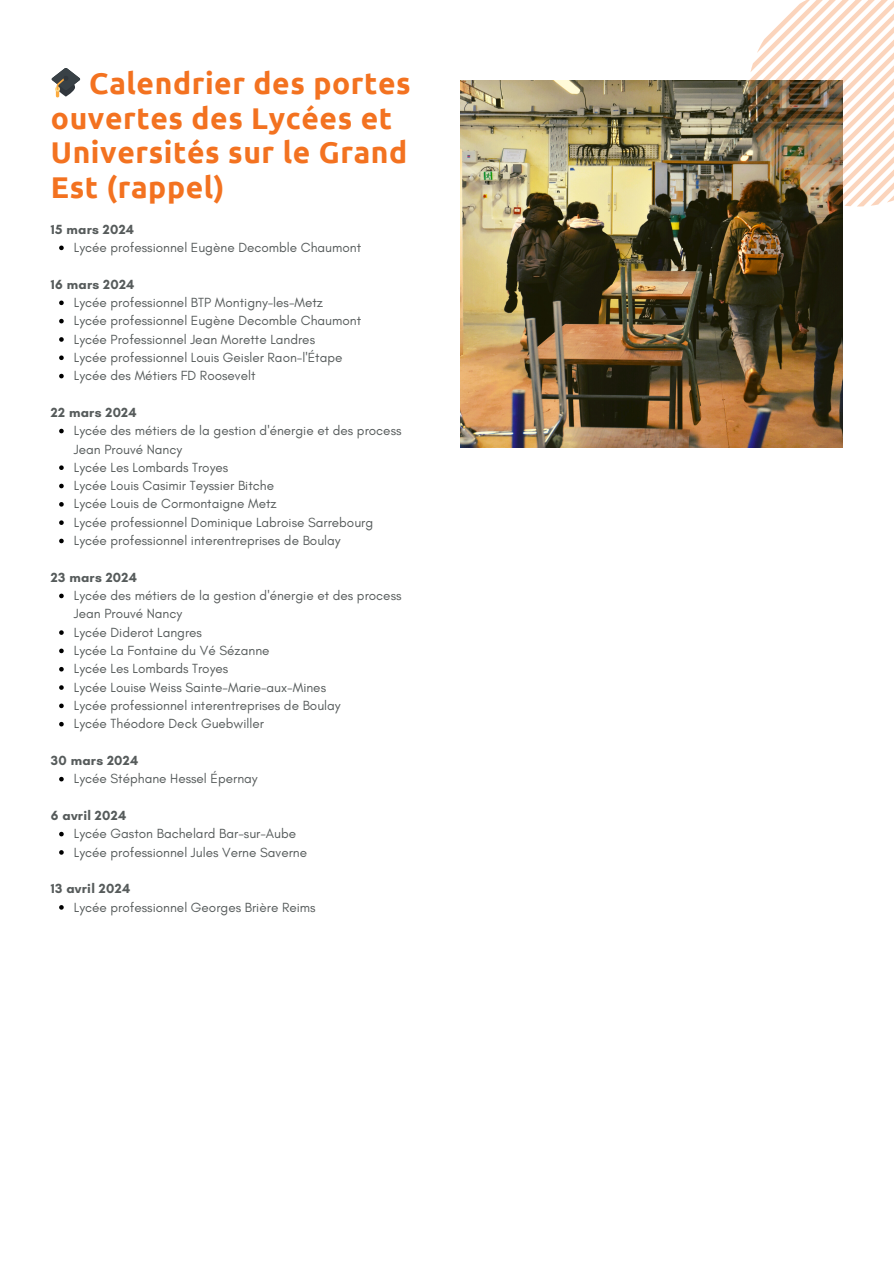
<style>
.page{position:relative;width:894px;height:1264px;background:#fff}
.page>*{position:absolute;margin:0;border:0;box-sizing:border-box;transform-origin:0 0}
.t1{font:700 30px/34.8px "Ubuntu";letter-spacing:.02em;color:#f37220}
.t2{font:13.5px/18.3px "Glacial Indifference";color:#565b5b}
.t3{font:700 13.5px "Glacial Indifference";letter-spacing:.02em;color:#565b5b}
</style>
<div class="page">
<svg style="left:59px;top:245px;width:5px;height:5px"></svg>
<svg style="left:59px;top:300px;width:5px;height:5px"></svg>
<svg style="left:59px;top:319px;width:5px;height:4px"></svg>
<svg style="left:59px;top:337px;width:5px;height:5px"></svg>
<svg style="left:59px;top:355px;width:5px;height:5px"></svg>
<svg style="left:59px;top:374px;width:5px;height:4px"></svg>
<svg style="left:59px;top:429px;width:5px;height:4px"></svg>
<svg style="left:59px;top:465px;width:5px;height:5px"></svg>
<svg style="left:59px;top:483px;width:5px;height:5px"></svg>
<svg style="left:59px;top:502px;width:5px;height:4px"></svg>
<svg style="left:59px;top:520px;width:5px;height:5px"></svg>
<svg style="left:59px;top:538px;width:5px;height:5px"></svg>
<svg style="left:59px;top:593px;width:5px;height:5px"></svg>
<svg style="left:59px;top:630px;width:5px;height:5px"></svg>
<svg style="left:59px;top:648px;width:5px;height:5px"></svg>
<svg style="left:59px;top:667px;width:5px;height:4px"></svg>
<svg style="left:59px;top:685px;width:5px;height:4px"></svg>
<svg style="left:59px;top:703px;width:5px;height:5px"></svg>
<svg style="left:59px;top:722px;width:5px;height:4px"></svg>
<svg style="left:59px;top:776px;width:5px;height:5px"></svg>
<svg style="left:59px;top:831px;width:5px;height:5px"></svg>
<svg style="left:59px;top:850px;width:5px;height:4px"></svg>
<svg style="left:59px;top:905px;width:5px;height:4px"></svg>
<img style="left:460px;top:80px;width:382px;height:367px">
<img style="left:747px;top:0;width:146px;height:206px">
<h1 class="t1" style="left:51px;top:65px;width:361px;text-indent:38px">Calendrier des portes ouvertes des Lycées et<br>Universités sur le Grand<br>Est (rappel)</h1>
<p class="t3" style="left:51px;top:221px;width:85px">15 mars 2024</p>
<p class="t2" style="left:74px;top:238px;width:289px">Lycée professionnel Eugène Decomble Chaumont</p>
<p class="t3" style="left:51px;top:276px;width:85px">16 mars 2024</p>
<p class="t2" style="left:74px;top:293px;width:289px">Lycée professionnel BTP Montigny-les-Metz<br>Lycée professionnel Eugène Decomble Chaumont Lycée Professionnel Jean Morette Landres<br>Lycée professionnel Louis Geisler Raon-l'Étape Lycée des Métiers FD Roosevelt</p>
<p class="t3" style="left:51px;top:404px;width:87px">22 mars 2024</p>
<p class="t2" style="left:74px;top:421px;width:329px">Lycée des métiers de la gestion d'énergie et des process Jean Prouvé Nancy<br>Lycée Les Lombards Troyes<br>Lycée Louis Casimir Teyssier Bitche<br>Lycée Louis de Cormontaigne Metz<br>Lycée professionnel Dominique Labroise Sarrebourg Lycée professionnel interentreprises de Boulay</p>
<p class="t3" style="left:51px;top:569px;width:88px">23 mars 2024</p>
<p class="t2" style="left:74px;top:586px;width:329px">Lycée des métiers de la gestion d'énergie et des process Jean Prouvé Nancy<br>Lycée Diderot Langres<br>Lycée La Fontaine du Vé Sézanne<br>Lycée Les Lombards Troyes<br>Lycée Louise Weiss Sainte-Marie-aux-Mines<br>Lycée professionnel interentreprises de Boulay<br>Lycée Théodore Deck Guebwiller</p>
<p class="t3" style="left:51px;top:752px;width:89px">30 mars 2024</p>
<p class="t2" style="left:74px;top:769px;width:185px">Lycée Stéphane Hessel Épernay</p>
<p class="t3" style="left:51px;top:807px;width:77px">6 avril 2024</p>
<p class="t2" style="left:74px;top:824px;width:235px">Lycée Gaston Bachelard Bar-sur-Aube<br>Lycée professionnel Jules Verne Saverne</p>
<p class="t3" style="left:51px;top:880px;width:81px">13 avril 2024</p>
<p class="t2" style="left:74px;top:897px;width:243px">Lycée professionnel Georges Brière Reims</p>
</div>
